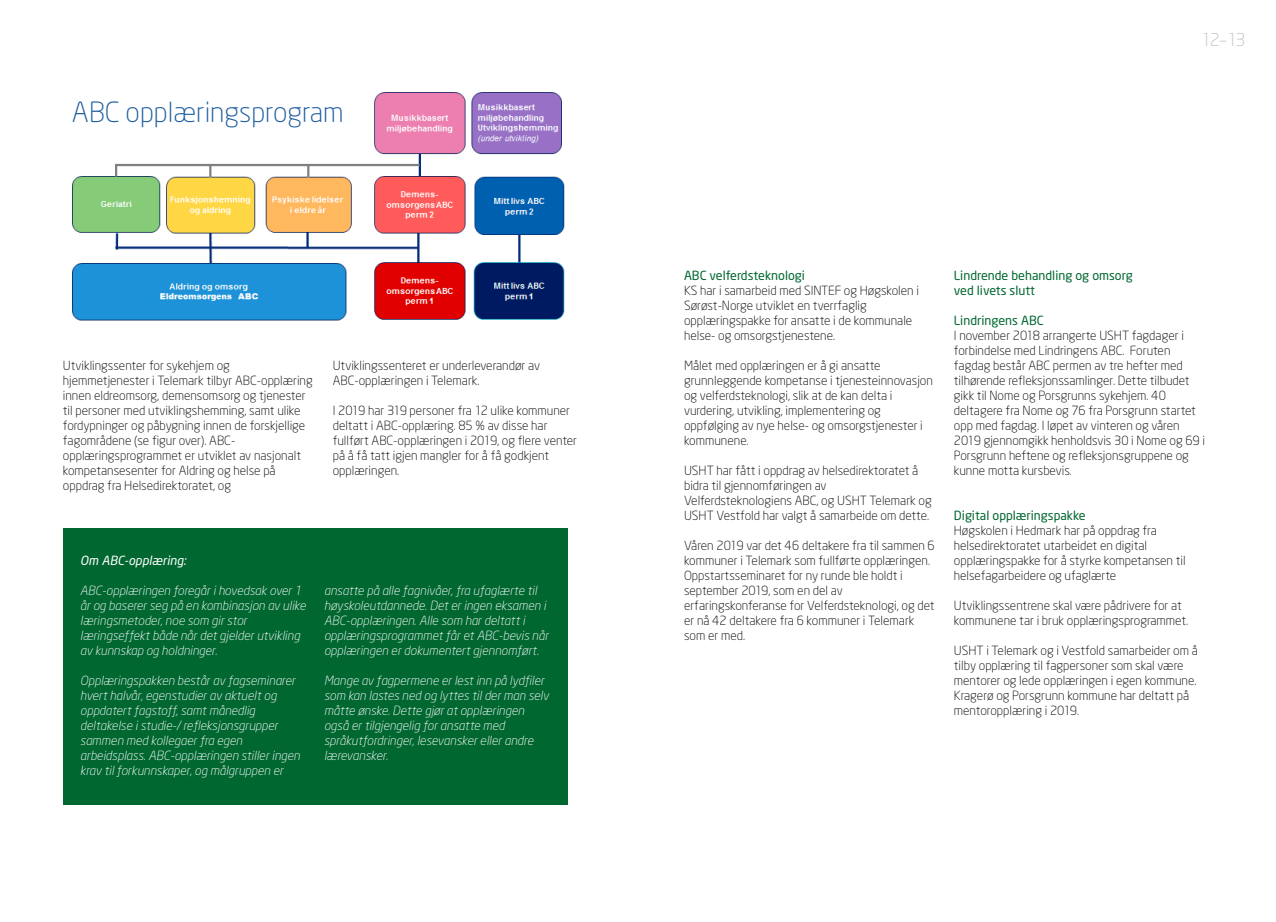
<style>
.page{position:relative;width:1276px;height:922px;background:#fff}
.page>*{position:absolute;margin:0;border:0;box-sizing:border-box;transform-origin:0 0}
.t1{font:300 27.5px "Neo Sans";color:#1b5c9e}
.t2{font:300 17.5px "Neo Sans";color:#c3c2c2}
.t3{font:300 12.5px/15px "Neo Sans";color:#000}
.t4{font:italic 300 12.5px/15px "Neo Sans";color:#fff}
.t5{font:12.5px/15px "Neo Sans";color:#006730}
.t6{font:italic 12.5px "Neo Sans";color:#fff}
</style>
<div class="page">
<div style="left:63px;top:528px;width:504px;height:276px;background:#006730"></div>
<img style="left:72px;top:92px;width:493px;height:229px">
<h1 class="t1" style="left:72px;top:96px;width:273px">ABC opplæringsprogram</h1>
<p class="t3" style="left:63px;top:357px;width:251px">Utviklingssenter for sykehjem og hjemmetjenester i Telemark tilbyr ABC-opplæring innen eldreomsorg, demensomsorg og tjenester til personer med utviklingshemming, samt ulike fordypninger og påbygning innen de forskjellige fagområdene (se figur over). ABC&shy;opplæringsprogrammet er utviklet av nasjonalt kompetansesenter for Aldring og helse på oppdrag fra Helsedirektoratet, og</p>
<p class="t3" style="left:333px;top:357px;width:209px">Utviklingssenteret er underleverandør av<br>ABC-opplæringen i Telemark.</p>
<p class="t3" style="left:333px;top:402px;width:246px">I 2019 har 319 personer fra 12 ulike kommuner deltatt i ABC-opplæring. 85 % av disse har fullført ABC-opplæringen i 2019, og flere venter på å få tatt igjen mangler for å få godkjent opplæringen.</p>
<p class="t6" style="left:80px;top:552px;width:108px">Om ABC-opplæring:</p>
<p class="t4" style="left:80px;top:582px;width:227px">ABC-opplæringen foregår i hovedsak over 1 år og baserer seg på en kombinasjon av ulike læringsmetoder, noe som gir stor læringseffekt både når det gjelder utvikling av kunnskap og holdninger.</p>
<p class="t4" style="left:80px;top:672px;width:221px">Opplæringspakken består av fagseminarer hvert halvår, egenstudier av aktuelt og oppdatert fagstoff, samt månedlig deltakelse i studie-/ refleksjonsgrupper sammen med kollegaer fra egen arbeidsplass. ABC-opplæringen stiller ingen krav til forkunnskaper, og målgruppen er</p>
<p class="t4" style="left:324px;top:582px;width:226px">ansatte på alle fagnivåer, fra ufaglærte til høyskoleutdannede. Det er ingen eksamen i ABC-opplæringen. Alle som har deltatt i opplæringsprogrammet får et ABC-bevis når opplæringen er dokumentert gjennomført.</p>
<p class="t4" style="left:324px;top:672px;width:226px">Mange av fagpermene er lest inn på lydfiler som kan lastes ned og lyttes til der man selv måtte ønske. Dette gjør at opplæringen også er tilgjengelig for ansatte med språkutfordringer, lesevansker eller andre lærevansker.</p>
<h2 class="t2" style="left:1201px;top:29px;width:46px">12–13</h2>
<p class="t5" style="left:684px;top:267px;width:122px">ABC velferdsteknologi</p>
<p class="t3" style="left:684px;top:282px;width:236px">KS har i samarbeid med SINTEF og Høgskolen i Sørøst-Norge utviklet en tverrfaglig opplæringspakke for ansatte i de kommunale helse- og omsorgstjenestene.</p>
<p class="t3" style="left:684px;top:357px;width:250px">Målet med opplæringen er å gi ansatte grunnleggende kompetanse i tjenesteinnovasjon og velferdsteknologi, slik at de kan delta i vurdering, utvikling, implementering og oppfølging av nye helse- og omsorgstjenester i kommunene.</p>
<p class="t3" style="left:684px;top:462px;width:249px">USHT har fått i oppdrag av helsedirektoratet å bidra til gjennomføringen av Velferdsteknologiens ABC, og USHT Telemark og USHT Vestfold har valgt å samarbeide om dette.</p>
<p class="t3" style="left:684px;top:537px;width:252px">Våren 2019 var det 46 deltakere fra til sammen 6 kommuner i Telemark som fullførte opplæringen.<br>Oppstartsseminaret for ny runde ble holdt i september 2019, som en del av erfaringskonferanse for Velferdsteknologi, og det er nå 42 deltakere fra 6 kommuner i Telemark som er med.</p>
<p class="t5" style="left:954px;top:267px;width:180px">Lindrende behandling og omsorg ved livets slutt</p>
<p class="t5" style="left:954px;top:312px;width:91px">Lindringens ABC</p>
<p class="t3" style="left:954px;top:327px;width:253px">I november 2018 arrangerte USHT fagdager i forbindelse med Lindringens ABC. Foruten fagdag består ABC permen av tre hefter med tilhørende refleksjonssamlinger. Dette tilbudet gikk til Nome og Porsgrunns sykehjem. 40 deltagere fra Nome og 76 fra Porsgrunn startet opp med fagdag. I løpet av vinteren og våren 2019 gjennomgikk henholdsvis 30 i Nome og 69 i Porsgrunn heftene og refleksjonsgruppene og kunne motta kursbevis.</p>
<p class="t5" style="left:954px;top:507px;width:133px">Digital opplæringspakke</p>
<p class="t3" style="left:954px;top:522px;width:233px">Høgskolen i Hedmark har på oppdrag fra helsedirektoratet utarbeidet en digital opplæringspakke for å styrke kompetansen til helsefagarbeidere og ufaglærte</p>
<p class="t3" style="left:954px;top:597px;width:236px">Utviklingssentrene skal være pådrivere for at kommunene tar i bruk opplæringsprogrammet.</p>
<p class="t3" style="left:954px;top:642px;width:245px">USHT i Telemark og i Vestfold samarbeider om å tilby opplæring til fagpersoner som skal være mentorer og lede opplæringen i egen kommune.<br>Kragerø og Porsgrunn kommune har deltatt på mentoropplæring i 2019.</p>
</div>
